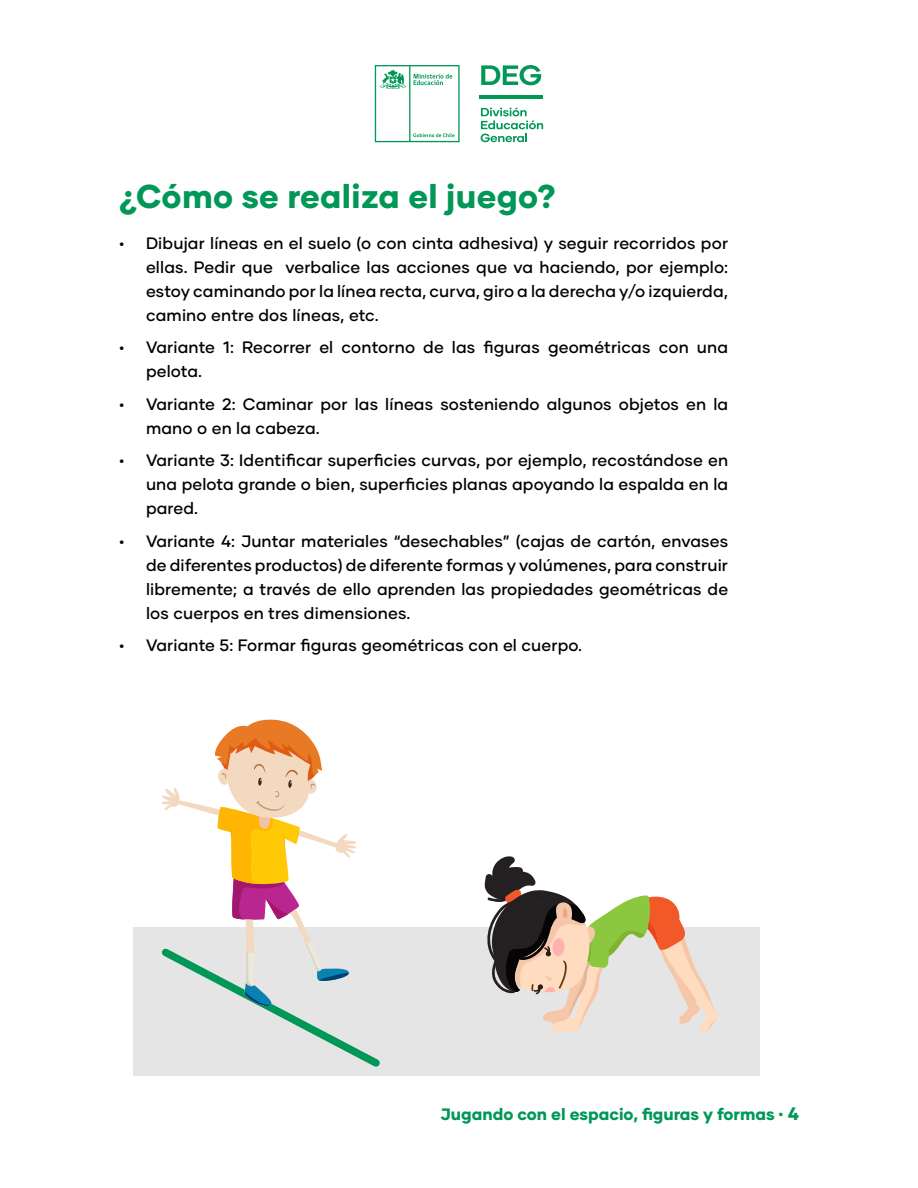
<style>
.page{position:relative;width:918px;height:1188px;background:#fff}
.page>*{position:absolute;margin:0;border:0;box-sizing:border-box;transform-origin:0 0}
.t1{font:800 33px "Gilmer";letter-spacing:.01em;color:#009757}
.t2{font:500 16.5px/24px "Gilmer";letter-spacing:.01em;color:#000;text-align:justify}
.t3{font:800 16.5px "Gilmer";color:#009757}
.s1{font-family:"Fredoka One";font-weight:400;font-size:18px}
.s2{font-size:18px}
</style>
<div class="page">
<svg style="left:375px;top:65px;width:85px;height:77px"></svg>
<hr style="left:479px;top:95px;width:29px;height:3px;background:#009757">
<hr style="left:508px;top:95px;width:35px;height:3px;background:#009757">
<svg style="left:481px;top:65px;width:60px;height:20px"></svg>
<svg style="left:481px;top:108px;width:62px;height:34px"></svg>
<div style="left:133px;top:927px;width:626px;height:149px;background:#e5e5e5"></div>
<svg style="left:485px;top:856px;width:234px;height:177px"></svg>
<svg style="left:161px;top:719px;width:219px;height:348px"></svg>
<h1 class="t1" style="left:119px;top:175px;width:438px">¿Cómo se realiza el juego?</h1>
<p class="t2" style="left:146px;top:231px;width:584px;text-indent:-27px">• Dibujar líneas en el suelo (o con cinta adhesiva) y seguir recorridos por ellas. Pedir que verbalice las acciones que va haciendo, por ejemplo: estoy caminando por la línea recta, curva, giro a la derecha y/o izquierda, camino entre dos líneas, etc.</p>
<p class="t2" style="left:146px;top:335px;width:584px;text-indent:-27px">• Variante 1: Recorrer el contorno de las figuras geométricas con una pelota.</p>
<p class="t2" style="left:146px;top:392px;width:584px;text-indent:-27px">• Variante 2: Caminar por las líneas sosteniendo algunos objetos en la mano o en la cabeza.</p>
<p class="t2" style="left:146px;top:448px;width:584px;text-indent:-27px">• Variante 3: Identificar superficies curvas, por ejemplo, recostándose en una pelota grande o bien, superficies planas apoyando la espalda en la pared.</p>
<p class="t2" style="left:146px;top:529px;width:584px;text-indent:-27px">• Variante 4: Juntar materiales “desechables” (cajas de cartón, envases de diferentes productos) de diferente formas y volúmenes, para construir libremente; a través de ello aprenden las propiedades geométricas de los cuerpos en tres dimensiones.</p>
<p class="t2" style="left:119px;top:633px;width:465px">• Variante 5: Formar figuras geométricas con el cuerpo.</p>
<p class="t3" style="left:441px;top:1104px;width:360px">Jugando con el espacio, figuras y formas <span class="s1">·</span> <span class="s2">4</span></p>
</div>
